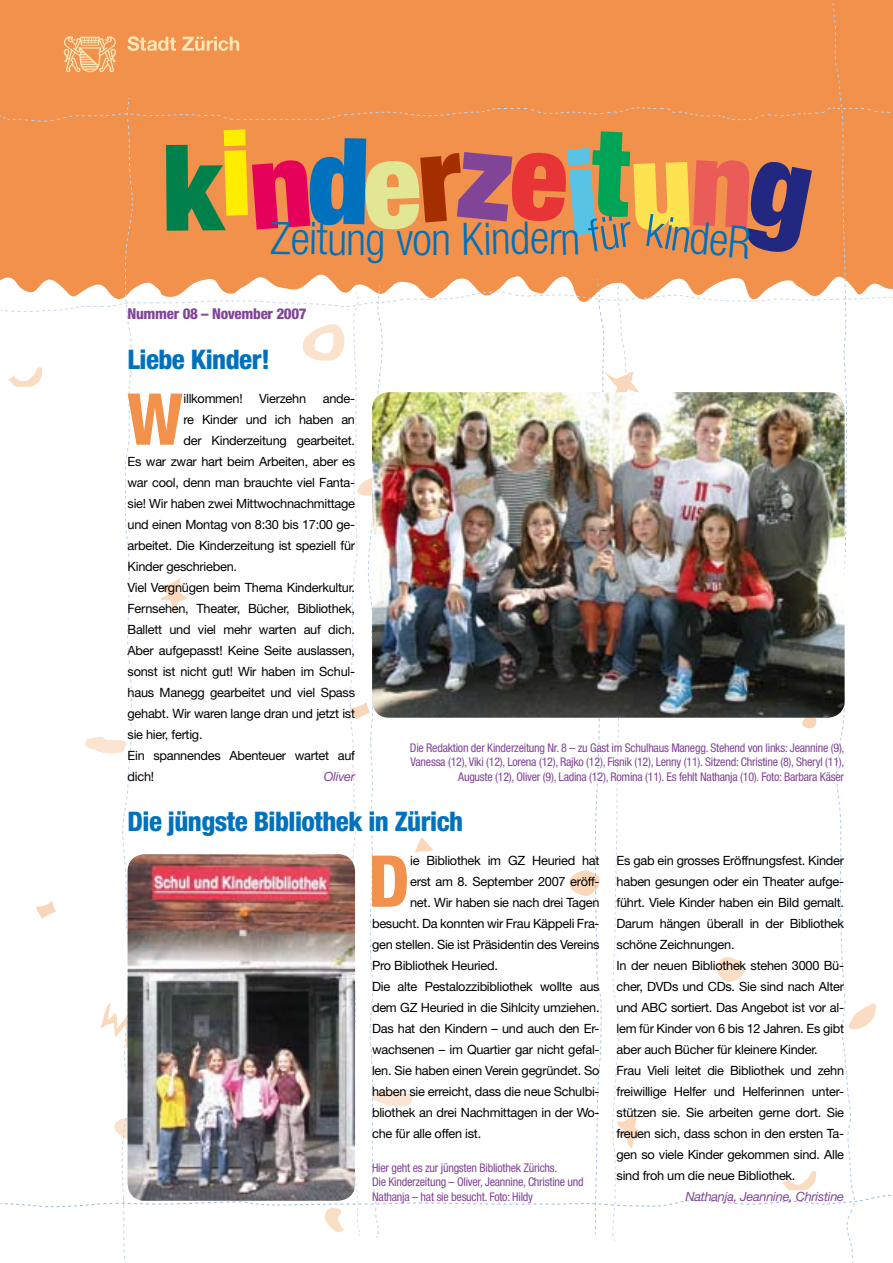
<style>
.page{position:relative;width:893px;height:1263px;background:#fff}
.page>*{position:absolute;margin:0;border:0;box-sizing:border-box;transform-origin:0 0}
.t1{font:900 condensed 120px "Helvetica Neue";color:#00814b}
.t2{font:800 condensed 71.55px "Helvetica Neue";color:#f1914c}
.t3{font:300 condensed 45px "Helvetica Neue";color:#0071bc}
.t4{font:800 condensed 27px "Helvetica Neue";letter-spacing:-.02em;color:#0071bc}
.t5{font:800 condensed 15px "Helvetica Neue";letter-spacing:-.02em;color:#814597}
.t6{font:12.75px/21px "Helvetica Neue";letter-spacing:-.02em;color:#000}
.t7{font:italic 12.75px "Helvetica Neue";letter-spacing:-.02em;color:#814597}
.t8{font:condensed 12px/14.4px "Helvetica Neue";letter-spacing:-.02em;color:#814597;text-align:right}
</style>
<div class="page">
<img style="left:0;top:0;width:893px;height:1263px">
<h1 class="t1" style="left:163px;top:114px;width:61px">k</h1>
<h3 class="t3" style="left:271px;top:212px;width:78px;rotate:1deg">Zeitu</h3>
<h3 class="t3" style="left:346px;top:213px;width:106px">ng von</h3>
<h3 class="t3" style="left:461px;top:213px;width:70px;rotate:-1deg">Kind</h3>
<p class="t5" style="left:128px;top:304px;width:181px">Nummer 08 – November 2007</p>
<h3 class="t4" style="left:128px;top:343px;width:144px">Liebe Kinder!</h3>
<h2 class="t2" style="left:127px;top:375px;width:57px">W</h2>
<p class="t6" style="left:184px;top:387px;width:61px">illkommen!</p>
<p class="t6" style="left:259px;top:387px;width:48px">Vierzehn</p>
<p class="t6" style="left:323px;top:387px;width:34px">ande-</p>
<p class="t6" style="left:184px;top:408px;width:173px">re Kinder und ich haben an</p>
<p class="t6" style="left:184px;top:429px;width:173px">der Kinderzeitung gearbeitet.</p>
<p class="t6" style="left:128px;top:450px;width:229px">Es war zwar hart beim Arbeiten, aber es</p>
<p class="t6" style="left:128px;top:471px;width:229px">war cool, denn man brauchte viel Fanta-</p>
<p class="t6" style="left:128px;top:492px;width:229px">sie! Wir haben zwei Mittwochnachmittage</p>
<p class="t6" style="left:128px;top:513px;width:229px">und einen Montag von 8:30 bis 17:00 ge-</p>
<p class="t6" style="left:128px;top:534px;width:229px">arbeitet. Die Kinderzeitung ist speziell für</p>
<p class="t6" style="left:128px;top:555px;width:111px">Kinder geschrieben.</p>
<p class="t6" style="left:128px;top:576px;width:229px">Viel Vergnügen beim Thema Kinderkultur.</p>
<p class="t6" style="left:128px;top:597px;width:229px">Fernsehen, Theater, Bücher, Bibliothek,</p>
<p class="t6" style="left:128px;top:618px;width:229px">Ballett und viel mehr warten auf dich.</p>
<p class="t6" style="left:128px;top:639px;width:229px">Aber aufgepasst! Keine Seite auslassen,</p>
<p class="t6" style="left:128px;top:660px;width:229px">sonst ist nicht gut! Wir haben im Schul-</p>
<p class="t6" style="left:128px;top:681px;width:229px">haus Manegg gearbeitet und viel Spass</p>
<p class="t6" style="left:128px;top:702px;width:229px">gehabt. Wir waren lange dran und jetzt ist</p>
<p class="t6" style="left:128px;top:723px;width:77px">sie hier, fertig.</p>
<p class="t6" style="left:128px;top:744px;width:229px">Ein spannendes Abenteuer wartet auf</p>
<p class="t6" style="left:128px;top:765px;width:28px">dich!</p>
<p class="t7" style="left:324px;top:768px;width:33px">Oliver</p>
<p class="t8" style="left:410px;top:740px;width:436px">Die Redaktion der Kinderzeitung Nr. 8 – zu Gast im Schulhaus Manegg. Stehend von links: Jeannine (9),<br>Vanessa (12), Viki (12), Lorena (12), Rajko (12), Fisnik (12), Lenny (11). Sitzend: Christine (8), Sheryl (11),<br>Auguste (12), Oliver (9), Ladina (12), Romina (11). Es fehlt Nathanja (10). Foto: Barbara Käser</p>
<h3 class="t4" style="left:128px;top:805px;width:337px">Die jüngste Bibliothek in Zürich</h3>
<h2 class="t2" style="left:368px;top:837px;width:43px">D</h2>
<p class="t6" style="left:410px;top:849px;width:191px">ie Bibliothek im GZ Heuried hat</p>
<p class="t6" style="left:617px;top:849px;width:229px">Es gab ein grosses Eröffnungsfest. Kinder haben gesungen oder ein Theater aufge&shy;führt. Viele Kinder haben ein Bild gemalt.<br>Darum hängen überall in der Bibliothek schöne Zeichnungen.<br>In der neuen Bibliothek stehen 3000 Bü&shy;cher, DVDs und CDs. Sie sind nach Alter und ABC sortiert. Das Angebot ist vor al&shy;lem für Kinder von 6 bis 12 Jahren. Es gibt aber auch Bücher für kleinere Kinder.<br>Frau Vieli leitet die Bibliothek und zehn freiwillige Helfer und Helferinnen unter&shy;stützen sie. Sie arbeiten gerne dort. Sie freuen sich, dass schon in den ersten Ta&shy;gen so viele Kinder gekommen sind. Alle sind froh um die neue Bibliothek.</p>
<p class="t7" style="left:686px;top:1188px;width:160px">Nathanja, Jeannine, Christine</p>
<p class="t6" style="left:410px;top:870px;width:191px">erst am 8. September 2007 eröff-</p>
<p class="t6" style="left:410px;top:891px;width:191px">net. Wir haben sie nach drei Tagen</p>
<p class="t6" style="left:372px;top:912px;width:229px">besucht. Da konnten wir Frau Käppeli Fra-</p>
<p class="t6" style="left:372px;top:933px;width:229px">gen stellen. Sie ist Präsidentin des Vereins</p>
<p class="t6" style="left:372px;top:954px;width:127px">Pro Bibliothek Heuried.</p>
<p class="t6" style="left:372px;top:975px;width:229px">Die alte Pestalozzibibliothek wollte aus</p>
<p class="t6" style="left:372px;top:996px;width:229px">dem GZ Heuried in die Sihlcity umziehen.</p>
<p class="t6" style="left:372px;top:1017px;width:229px">Das hat den Kindern – und auch den Er-</p>
<p class="t6" style="left:372px;top:1038px;width:229px">wachsenen – im Quartier gar nicht gefal-</p>
<p class="t6" style="left:372px;top:1059px;width:229px">len. Sie haben einen Verein gegründet. So</p>
<p class="t6" style="left:372px;top:1080px;width:229px">haben sie erreicht, dass die neue Schulbi-</p>
<p class="t6" style="left:372px;top:1101px;width:229px">bliothek an drei Nachmittagen in der Wo-</p>
<p class="t6" style="left:372px;top:1122px;width:111px">che für alle offen ist.</p>
<p class="t8" style="left:372px;top:1160px;width:213px;text-align:left">Hier geht es zur jüngsten Bibliothek Zürichs.<br>Die Kinderzeitung – Oliver, Jeannine, Christine und<br>Nathanja – hat sie besucht. Foto: Hildy</p>
</div>
